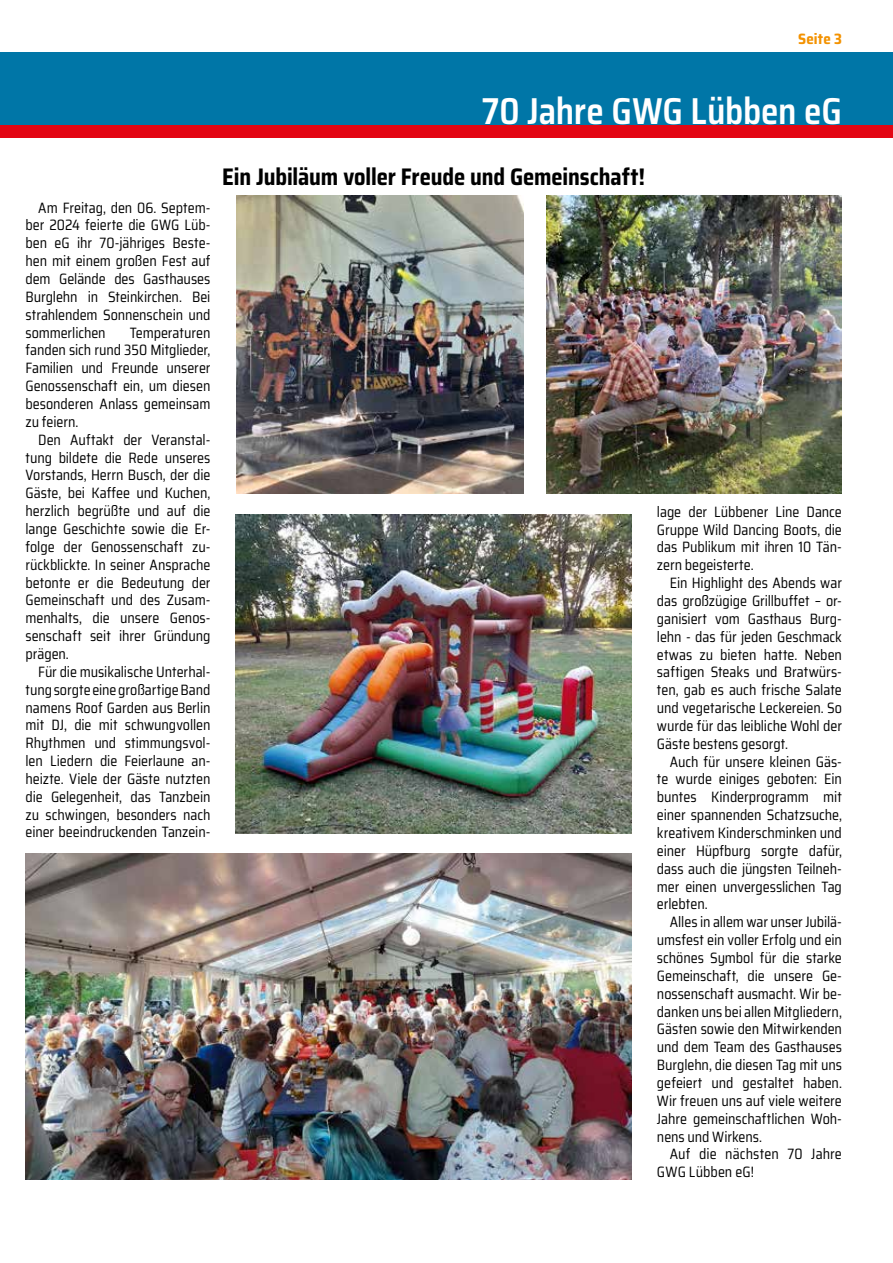
<style>
.page{position:relative;width:893px;height:1263px;background:#fff}
.page>*{position:absolute;margin:0;border:0;box-sizing:border-box;transform-origin:0 0}
.t1{font:600 semi-condensed 37.5px "Saira";letter-spacing:-.01em;color:#fff;scale:.94 1}
.t2{font:700 semi-condensed 24px "Saira";letter-spacing:-.005em;color:#000;scale:.94 1}
.t3{font:semi-condensed 15px/17.9px "Saira";letter-spacing:-.005em;color:#000;text-align:justify;scale:.94 1}
.t4{font:700 semi-condensed 15px "Saira";letter-spacing:.01em;color:#f39200}
</style>
<div class="page">
<div style="left:0;top:52px;width:893px;height:73px;background:#0076a7"></div>
<div style="left:0;top:125px;width:893px;height:12px;background:#e30613"></div>
<img style="left:546px;top:196px;width:296px;height:297px">
<img style="left:236px;top:196px;width:287px;height:297px">
<img style="left:236px;top:514px;width:395px;height:319px">
<img style="left:25px;top:853px;width:607px;height:326px">
<p class="t4" style="left:798px;top:27px;width:45px">Seite 3</p>
<h1 class="t1" style="left:482px;top:83px;width:385px">70 Jahre GWG Lübben eG</h1>
<p class="t3" style="left:26px;top:198px;width:198px;text-indent:13px">Am Freitag, den 06. Septem&shy;ber 2024 feierte die GWG Lüb&shy;ben eG ihr 70-jähriges Beste&shy;hen mit einem großen Fest auf dem Gelände des Gasthauses Burglehn in Steinkirchen. Bei strahlendem Sonnenschein und sommerlichen</p>
<p class="t3" style="left:26px;top:323px;width:198px;text-indent:104px">Temperaturen fanden sich rund 350 Mitglieder, Familien und Freunde unserer Genossenschaft ein, um diesen besonderen Anlass gemeinsam zu feiern.</p>
<p class="t3" style="left:26px;top:430px;width:198px;text-indent:13px">Den Auftakt der Veranstal&shy;tung bildete die Rede unseres Vorstands, Herrn Busch, der die Gäste, bei Kaffee und Kuchen, herzlich begrüßte und auf die lange Geschichte sowie die Er&shy;folge der Genossenschaft zu&shy;rückblickte. In seiner Ansprache betonte er die Bedeutung der Gemeinschaft und des Zusam&shy;menhalts, die unsere Genos&shy;senschaft seit ihrer Gründung prägen.</p>
<p class="t3" style="left:26px;top:662px;width:198px;text-indent:13px">Für die musikalische Unterhal&shy;tung sorgte eine großartige Band namens Roof Garden aus Berlin mit DJ, die mit schwungvollen Rhythmen und stimmungsvol&shy;len Liedern die Feierlaune an&shy;heizte. Viele der Gäste nutzten die Gelegenheit, das Tanzbein zu schwingen, besonders nach einer beeindruckenden Tanzein-</p>
<h2 class="t2" style="left:222px;top:158px;width:451px">Ein Jubiläum voller Freude und Gemeinschaft!</h2>
<p class="t3" style="left:657px;top:502px;width:198px">lage der Lübbener Line Dance Gruppe Wild Dancing Boots, die das Publikum mit ihren 10 Tän&shy;zern begeisterte.</p>
<p class="t3" style="left:657px;top:574px;width:198px;text-indent:13px">Ein Highlight des Abends war das großzügige Grillbuffet – or&shy;ganisiert vom Gasthaus Burg&shy;lehn - das für jeden Geschmack etwas zu bieten hatte. Neben saftigen Steaks und Bratwürs&shy;ten, gab es auch frische Salate und vegetarische Leckereien. So wurde für das leibliche Wohl der Gäste bestens gesorgt.</p>
<p class="t3" style="left:657px;top:752px;width:198px;text-indent:13px">Auch für unsere kleinen Gäs&shy;te wurde einiges geboten: Ein buntes Kinderprogramm mit einer spannenden Schatzsuche, kreativem Kinderschminken und einer Hüpfburg sorgte dafür, dass auch die jüngsten Teilneh&shy;mer einen unvergesslichen Tag erlebten.</p>
<p class="t3" style="left:657px;top:913px;width:198px;text-indent:13px">Alles in allem war unser Jubilä&shy;umsfest ein voller Erfolg und ein schönes Symbol für die starke Gemeinschaft, die unsere Ge&shy;nossenschaft ausmacht. Wir be&shy;danken uns bei allen Mitgliedern, Gästen sowie den Mitwirkenden und dem Team des Gasthauses Burglehn, die diesen Tag mit uns gefeiert und gestaltet haben.<br>Wir freuen uns auf viele weitere Jahre gemeinschaftlichen Woh&shy;nens und Wirkens.</p>
<p class="t3" style="left:657px;top:1145px;width:198px;text-indent:13px">Auf die nächsten 70 Jahre<br>GWG Lübben eG!</p>
</div>
